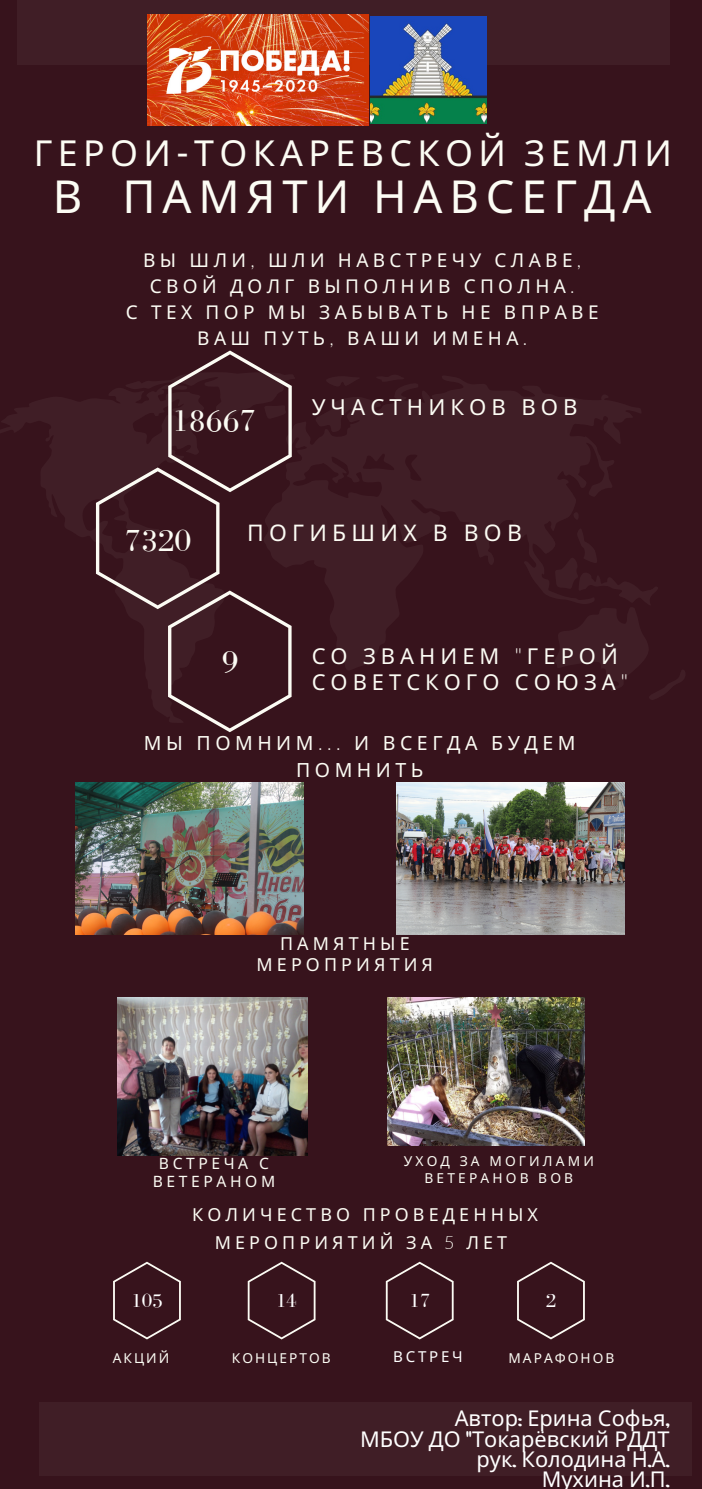
<style>
.page{position:relative;width:702px;height:1489px;background:#fff}
.page>*{position:absolute;margin:0;border:0;box-sizing:border-box;transform-origin:0 0}
.t1{font:45.5px "Noto Sans";letter-spacing:.15em;color:#fcfcf4}
.t2{font:35.75px "Noto Sans";letter-spacing:.15em;color:#fcfcf4}
.t3{font:31.25px "Bodoni FLF";color:#fcfcf4}
.t4{font:22.75px "Noto Sans";letter-spacing:.23em;color:#fcfcf4}
.t5{font:22px/26px "Noto Sans";letter-spacing:.23em;color:#fcfcf4}
.t6{font:21.75px/20.2px "Noto Sans";color:#fff;text-align:right}
.t7{font:19.5px/26.8px "Noto Sans";letter-spacing:.23em;color:#fcfcf4;text-align:center}
.t8{font:19.5px "Bodoni FLF";color:#fff}
.t9{font:19px/26px "Noto Sans";letter-spacing:.23em;color:#fcfcf4;text-align:center}
.t10{font:18px/28.2px "Noto Sans";letter-spacing:.23em;color:#fcfcf4;text-align:center}
.t11{font:15.5px/18.8px "Noto Sans";letter-spacing:.23em;color:#fcfcf4;text-align:center}
.t12{font:15px "Noto Sans";letter-spacing:.18em;color:#fff}
.t13{font:13.75px/16.5px "Noto Sans";letter-spacing:.23em;color:#fcfcf4;text-align:center}
.t14{font:13.75px "Noto Sans";letter-spacing:.15em;color:#fcfcf4}
.s1{font-family:"Aleo"}
.s2{font-family:"Aleo";font-weight:300}
.s3{font-family:"Chewy"}
</style>
<div class="page">
<div style="left:0;top:0;width:701px;height:1489px;background:#37131c"></div>
<div style="left:17px;top:0;width:652px;height:64px;background:#401e26"></div>
<div style="left:39px;top:1402px;width:652px;height:74px;background:#401e26"></div>
<svg style="left:117px;top:1038px;width:468px;height:118px"></svg>
<svg style="left:0;top:375px;width:685px;height:325px"></svg>
<svg style="left:96px;top:350px;width:195px;height:382px"></svg>
<svg style="left:113px;top:1262px;width:68px;height:77px"></svg>
<svg style="left:247px;top:1262px;width:68px;height:77px"></svg>
<svg style="left:385px;top:1262px;width:68px;height:77px"></svg>
<svg style="left:517px;top:1262px;width:67px;height:77px"></svg>
<img style="left:387px;top:997px;width:197px;height:149px">
<img style="left:117px;top:997px;width:190px;height:158px">
<img style="left:76px;top:782px;width:227px;height:152px">
<img style="left:396px;top:782px;width:228px;height:152px">
<img style="left:370px;top:17px;width:116px;height:107px">
<img style="left:147px;top:15px;width:221px;height:111px">
<h2 class="t2" style="left:34px;top:127px;width:639px">ГЕРОИ<span class="s1">-</span>ТОКАРЕВСКОЙ ЗЕМЛИ</h2>
<h1 class="t1" style="left:53px;top:165px;width:599px">В ПАМЯТИ НАВСЕГДА</h1>
<p class="t9" style="left:126px;top:247px;width:474px">ВЫ ШЛИ<span class="s2">,</span> ШЛИ НАВСТРЕЧУ СЛАВЕ<span class="s2">,<br></span>СВОЙ ДОЛГ ВЫПОЛНИВ СПОЛНА<span class="s2">.<br></span>С ТЕХ ПОР МЫ ЗАБЫВАТЬ НЕ ВПРАВЕ<br>ВАШ ПУТЬ<span class="s2">,</span> ВАШИ ИМЕНА<span class="s2">.</span></p>
<h3 class="t3" style="left:172px;top:404px;width:86px">18667</h3>
<p class="t5" style="left:311px;top:393px;width:267px">УЧАСТНИКОВ ВОВ</p>
<h3 class="t3" style="left:124px;top:524px;width:69px">7320</h3>
<p class="t4" style="left:247px;top:517px;width:276px">ПОГИБШИХ В ВОВ</p>
<h3 class="t3" style="left:221px;top:644px;width:18px">9</h3>
<p class="t5" style="left:311px;top:642px;width:318px">СО ЗВАНИЕМ <span class="s2">"</span>ГЕРОЙ<br>СОВЕТСКОГО СОЮЗА<span class="s2">"</span></p>
<p class="t7" style="left:144px;top:729px;width:433px">МЫ ПОМНИМ<span class="s2">...</span> И ВСЕГДА БУДЕМ<br>ПОМНИТЬ</p>
<p class="t10" style="left:256px;top:932px;width:178px;line-height:21.5px">ПАМЯТНЫЕ<br>МЕРОПРИЯТИЯ</p>
<p class="t11" style="left:153px;top:1153px;width:124px">ВСТРЕЧА С<br>ВЕТЕРАНОМ</p>
<p class="t13" style="left:403px;top:1152px;width:192px">УХОД ЗА МОГИЛАМИ<br>ВЕТЕРАНОВ ВОВ</p>
<p class="t8" style="left:131px;top:1290px;width:33px">105</p>
<p class="t13" style="left:113px;top:1349px;width:58px">АКЦИЙ</p>
<p class="t10" style="left:192px;top:1199px;width:347px">КОЛИЧЕСТВО ПРОВЕДЕННЫХ<br>МЕРОПРИЯТИЙ ЗА <span class="s2">5</span> ЛЕТ</p>
<p class="t8" style="left:275px;top:1290px;width:23px">14</p>
<p class="t8" style="left:409px;top:1290px;width:23px">17</p>
<p class="t8" style="left:545px;top:1290px;width:12px">2</p>
<p class="t14" style="left:232px;top:1348px;width:100px">КОНЦЕРТОВ</p>
<p class="t12" style="left:393px;top:1346px;width:71px">ВСТРЕЧ</p>
<p class="t14" style="left:508px;top:1348px;width:107px">МАРАФОНОВ</p>
<p class="t6" style="left:360px;top:1407px;width:311px">Автор<span class="s3">:</span> Ерина Софья<span class="s3">,<br></span>МБОУ ДО <span class="s3">"</span>Токарёвский РДДТ рук<span class="s3">.</span> Колодина Н<span class="s3">.</span>А<span class="s3">.<br></span>Мухина И<span class="s3">.</span>П<span class="s3">.</span></p>
</div>
